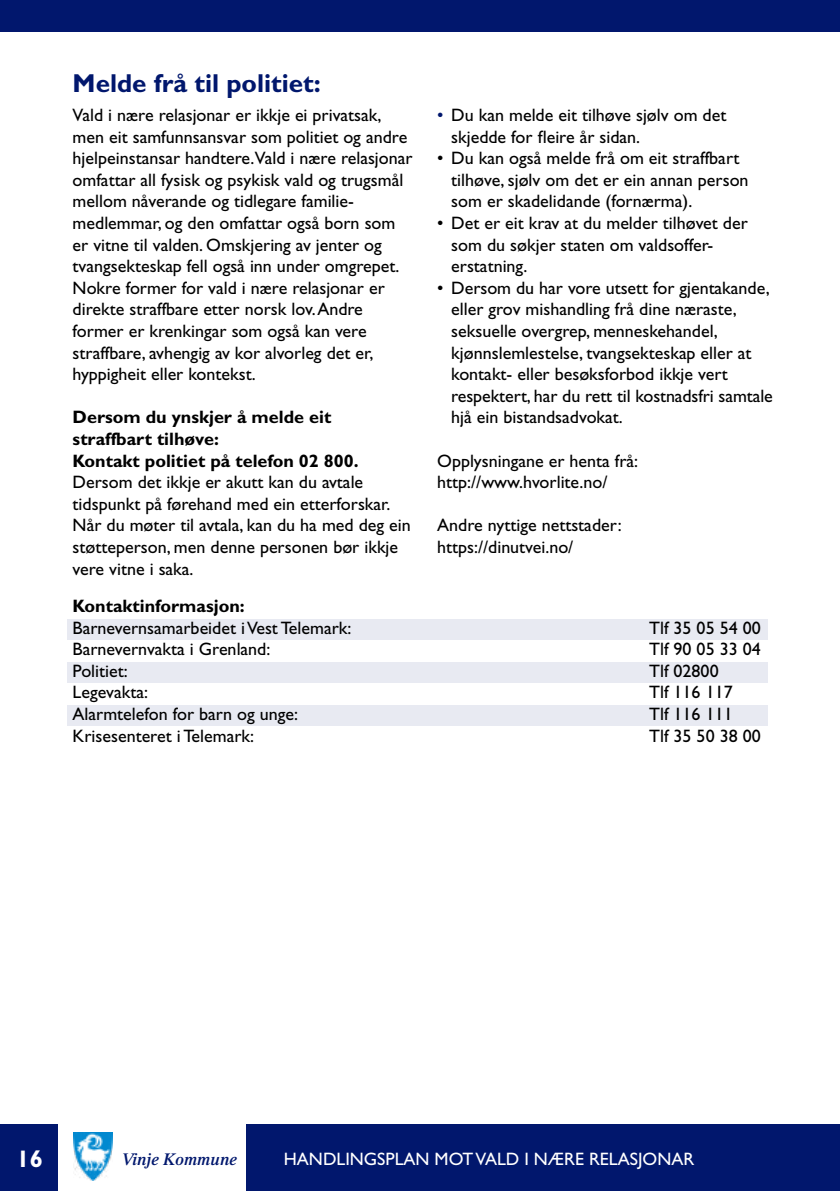
<style>
.page{position:relative;width:840px;height:1191px;background:#fff}
.page>*{position:absolute;margin:0;border:0;box-sizing:border-box;transform-origin:0 0}
.t1{font:700 26px "Gill Sans";color:#01176d}
.t2{font:700 24px "Gill Sans";color:#fff}
.t3{font:18px/21.6px "Gill Sans";color:#000}
.t4{font:700 18px/21.6px "Gill Sans";color:#000}
.t5{font:18px "Gill Sans";color:#fff}
.t6{font:italic 600 17px "Times";color:#01176d}
.s1{color:#01176d}
</style>
<div class="page">
<div style="left:0;top:1124px;width:839px;height:67px;background:#01176d"></div>
<div style="left:0;top:0;width:839px;height:31px;background:#01176d"></div>
<div style="left:58px;top:1106px;width:188px;height:85px;background:#fff"></div>
<img style="left:74px;top:1132px;width:39px;height:48px">
<div style="left:67px;top:619px;width:700px;height:20px;background:#e8eaf2"></div>
<div style="left:67px;top:662px;width:700px;height:20px;background:#e8eaf2"></div>
<div style="left:67px;top:705px;width:700px;height:20px;background:#e8eaf2"></div>
<h1 class="t1" style="left:73px;top:68px;width:249px">Melde frå til politiet:</h1>
<p class="t3" style="left:73px;top:104px;width:341px">Vald i nære relasjonar er ikkje ei privatsak, men eit samfunnsansvar som politiet og andre hjelpeinstansar handtere.Vald i nære relasjonar omfattar all fysisk og psykisk vald og trugsmål mellom nåverande og tidlegare familie&shy;medlemmar, og den omfattar også born som er vitne til valden. Omskjering av jenter og tvangsekteskap fell også inn under omgrepet.<br>Nokre former for vald i nære relasjonar er direkte straffbare etter norsk lov. Andre former er krenkingar som også kan vere straffbare, avhengig av kor alvorleg det er, hyppigheit eller kontekst.</p>
<p class="t4" style="left:73px;top:406px;width:287px">Dersom du ynskjer å melde eit straffbart tilhøve:<br>Kontakt politiet på telefon 02 800.</p>
<p class="t3" style="left:73px;top:471px;width:339px">Dersom det ikkje er akutt kan du avtale tidspunkt på førehand med ein etterforskar.<br>Når du møter til avtala, kan du ha med deg ein støtteperson, men denne personen bør ikkje vere vitne i saka.</p>
<p class="t3" style="left:451px;top:104px;width:276px;text-indent:-14px"><span class="s1">•</span> Du kan melde eit tilhøve sjølv om det skjedde for fleire år sidan.</p>
<p class="t3" style="left:451px;top:147px;width:299px;text-indent:-14px">• Du kan også melde frå om eit straffbart tilhøve, sjølv om det er ein annan person som er skadelidande (fornærma).</p>
<p class="t3" style="left:451px;top:212px;width:298px;text-indent:-14px">• Det er eit krav at du melder tilhøvet der som du søkjer staten om valdsoffer&shy;erstatning.</p>
<p class="t3" style="left:451px;top:277px;width:323px;text-indent:-14px">• Dersom du har vore utsett for gjentakande, eller grov mishandling frå dine næraste, seksuelle overgrep, menneskehandel, kjønnslemlestelse, tvangsekteskap eller at kontakt- eller besøksforbod ikkje vert respektert, har du rett til kostnadsfri samtale hjå ein bistandsadvokat.</p>
<p class="t3" style="left:437px;top:450px;width:202px">Opplysningane er henta frå: http://www.hvorlite.no/</p>
<p class="t3" style="left:437px;top:514px;width:186px">Andre nyttige nettstader: https://dinutvei.no/</p>
<p class="t4" style="left:73px;top:595px;width:173px">Kontaktinformasjon:</p>
<p class="t3" style="left:73px;top:617px;width:280px">Barnevernsamarbeidet i Vest Telemark:</p>
<p class="t3" style="left:649px;top:617px;width:113px">Tlf 35 05 54 00</p>
<p class="t3" style="left:73px;top:638px;width:199px">Barnevernvakta i Grenland:</p>
<p class="t3" style="left:649px;top:638px;width:113px">Tlf 90 05 33 04</p>
<p class="t3" style="left:73px;top:660px;width:57px">Politiet:</p>
<p class="t3" style="left:649px;top:660px;width:71px">Tlf 02800</p>
<p class="t3" style="left:73px;top:681px;width:77px">Legevakta:</p>
<p class="t3" style="left:649px;top:681px;width:85px">Tlf 116 117</p>
<p class="t3" style="left:73px;top:703px;width:227px">Alarmtelefon for barn og unge:</p>
<p class="t3" style="left:649px;top:703px;width:85px">Tlf 116 111</p>
<p class="t3" style="left:73px;top:725px;width:183px">Krisesenteret i Telemark:</p>
<p class="t3" style="left:649px;top:725px;width:113px">Tlf 35 50 38 00</p>
<h2 class="t2" style="left:17px;top:1144px;width:28px">16</h2>
<p class="t6" style="left:122px;top:1149px;width:117px">Vinje Kommune</p>
<p class="t5" style="left:283px;top:1149px;width:412px">HANDLINGSPLAN MOT VALD I NÆRE RELASJONAR</p>
</div>
